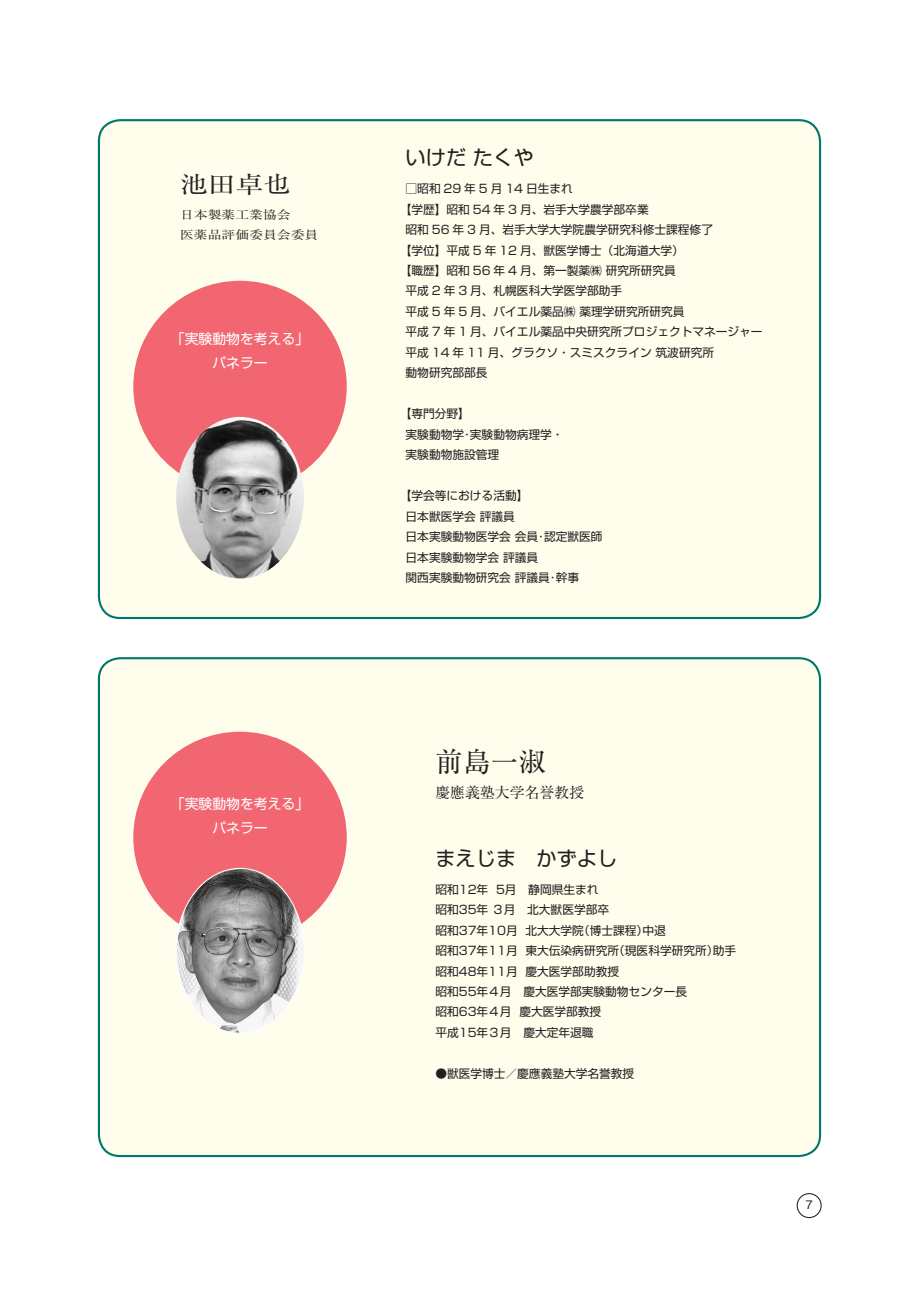
<style>
.page{position:relative;width:919px;height:1289px;background:#fff}
.page>*{position:absolute;margin:0;border:0;box-sizing:border-box;transform-origin:0 0}
.昗弨{font:27.6px "Ryumin Pro";color:#231f20}
.昗弨-2{font:23.1px "Ryumin Pro";color:#262324;scale:1.2 1}
.昗弨-3{font:20.25px "Shin Go Pro";color:#231f20}
.昗弨-4{font:14.85px "Ryumin Pro";color:#231f20}
.t1{font:13.8px "Shin Go Pro";color:#fff}
.昗弨-5{font:11.7px "Shin Go Pro";color:#231f20}
.t2{font:500 11.7px "Gothic BBB Pro";color:#231f20}
.昗弨-6{font:11.55px "Ryumin Pro";color:#262324;scale:1.2 1}
</style>
<div class="page">
<div style="left:796px;top:1193px;width:25px;height:24px;border:1px solid #231f20;border-radius:50%"></div>
<div style="left:97px;top:119px;width:725px;height:499px;background:#fffdec"></div>
<div style="left:97px;top:657px;width:725px;height:498px;background:#fffdec"></div>
<div style="left:133px;top:281px;width:214px;height:211px;background:#f16670;border-radius:50%"></div>
<div style="left:133px;top:731px;width:214px;height:212px;background:#f16670;border-radius:50%"></div>
<img style="left:176px;top:417px;width:128px;height:161px;border-radius:50%">
<img style="left:176px;top:868px;width:128px;height:165px;border-radius:50%">
<p class="昗弨-2" style="left:180px;top:166px;width:94px">池田卓也</p>
<p class="昗弨-6" style="left:180px;top:206px;width:94px">日本製薬工業協会</p>
<p class="昗弨-6" style="left:180px;top:226px;width:117px">医薬品評価委員会委員</p>
<p class="t1" style="left:171px;top:327px;width:140px">「実験動物を考える」</p>
<p class="t1" style="left:212px;top:351px;width:57px">パネラー</p>
<p class="t1" style="left:171px;top:792px;width:140px">「実験動物を考える」</p>
<p class="t1" style="left:212px;top:816px;width:57px">パネラー</p>
<p class="昗弨-3" style="left:405px;top:141px;width:129px">いけだ たくや</p>
<p class="昗弨-5" style="left:405px;top:179px;width:169px">□昭和 29 年 5 月 14 日生まれ</p>
<p class="昗弨-5" style="left:400px;top:199px;width:250px">【学歴】昭和 54 年 3 月、岩手大学農学部卒業</p>
<p class="昗弨-5" style="left:405px;top:220px;width:309px">昭和 56 年 3 月、岩手大学大学院農学研究科修士課程修了</p>
<p class="昗弨-5" style="left:400px;top:240px;width:285px">【学位】平成 5 年 12 月、獣医学博士（北海道大学）</p>
<p class="昗弨-5" style="left:400px;top:261px;width:278px">【職歴】昭和 56 年 4 月、第一製薬㈱ 研究所研究員</p>
<p class="昗弨-5" style="left:405px;top:281px;width:218px">平成 2 年 3 月、札幌医科大学医学部助手</p>
<p class="昗弨-5" style="left:405px;top:302px;width:280px">平成 5 年 5 月、バイエル薬品㈱ 薬理学研究所研究員</p>
<p class="昗弨-5" style="left:405px;top:322px;width:358px">平成 7 年 1 月、バイエル薬品中央研究所プロジェクトマネージャー</p>
<p class="昗弨-5" style="left:405px;top:343px;width:310px">平成 14 年 11 月、グラクソ・スミスクライン 筑波研究所</p>
<p class="昗弨-5" style="left:405px;top:363px;width:83px">動物研究部部長</p>
<p class="昗弨-5" style="left:400px;top:404px;width:72px">【専門分野】</p>
<p class="昗弨-5" style="left:405px;top:425px;width:159px">実験動物学･実験動物病理学・</p>
<p class="昗弨-5" style="left:405px;top:445px;width:95px">実験動物施設管理</p>
<p class="昗弨-5" style="left:400px;top:486px;width:130px">【学会等における活動】</p>
<p class="昗弨-5" style="left:405px;top:506px;width:111px">日本獣医学会 評議員</p>
<p class="昗弨-5" style="left:405px;top:527px;width:198px">日本実験動物医学会 会員･認定獣医師</p>
<p class="昗弨-5" style="left:405px;top:547px;width:134px">日本実験動物学会 評議員</p>
<p class="昗弨-5" style="left:405px;top:568px;width:175px">関西実験動物研究会 評議員･幹事</p>
<p class="昗弨" style="left:435px;top:739px;width:112px">前島一淑</p>
<p class="昗弨-4" style="left:435px;top:780px;width:150px">慶應義塾大学名誉教授</p>
<p class="昗弨-3" style="left:435px;top:841px;width:183px">まえじま　かずよし</p>
<p class="昗弨-5" style="left:435px;top:879px;width:165px">昭和12年 5月　静岡県生まれ</p>
<p class="昗弨-5" style="left:435px;top:900px;width:175px">昭和35年 ３月　北大獣医学部卒</p>
<p class="昗弨-5" style="left:435px;top:920px;width:232px">昭和37年10月 北大大学院（博士課程）中退</p>
<p class="昗弨-5" style="left:435px;top:941px;width:302px">昭和37年11月 東大伝染病研究所（現医科学研究所）助手</p>
<p class="昗弨-5" style="left:435px;top:961px;width:185px">昭和48年11月 慶大医学部助教授</p>
<p class="昗弨-5" style="left:435px;top:981px;width:253px">昭和55年４月　慶大医学部実験動物センター長</p>
<p class="昗弨-5" style="left:435px;top:1002px;width:167px">昭和63年４月 慶大医学部教授</p>
<p class="昗弨-5" style="left:435px;top:1022px;width:160px">平成15年３月　慶大定年退職</p>
<p class="昗弨-5" style="left:435px;top:1063px;width:200px">●獣医学博士／慶應義塾大学名誉教授</p>
<p class="t2" style="left:805px;top:1195px;width:9px">7</p>
</div>
